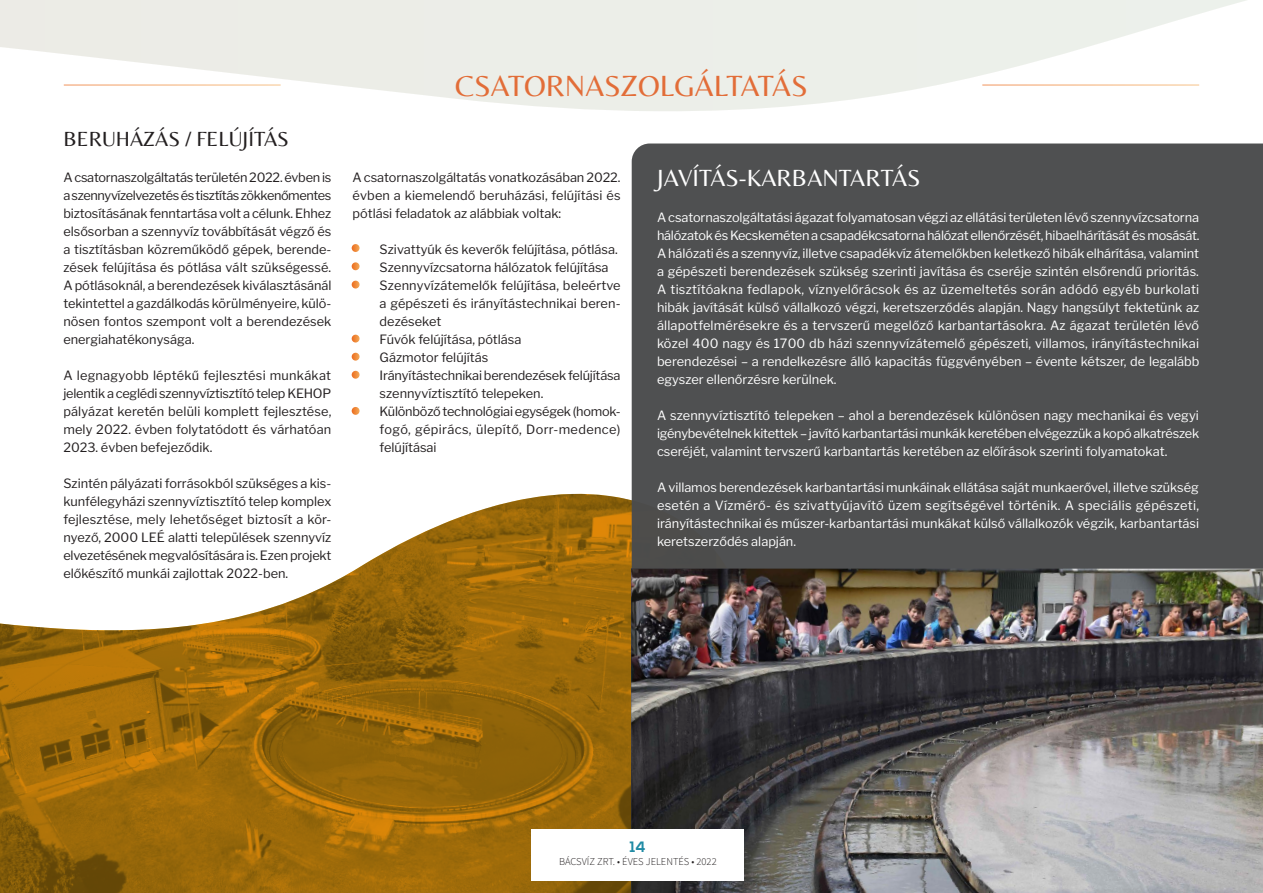
<style>
.page{position:relative;width:1263px;height:893px;background:#fff}
.page>*{position:absolute;margin:0;border:0;box-sizing:border-box;transform-origin:0 0}
.t1{font:30px "Belleza";color:#f26428}
.t2{font:24px "Belleza";color:#fff}
.t3{font:21px "Belleza";color:#231f20}
.t4{font:700 15px "Nexa";color:#208ba5}
.t5{font:12.75px/18px "Libre Franklin";color:#231f20;text-align:justify}
.t6{font:12.75px/18px "Libre Franklin";color:#fff;text-align:justify}
.t7{font:300 10.5px "Source Sans Pro";color:#231f20}
.s1{font-family:"Open Sans";font-size:15px}
</style>
<div class="page">
<img style="left:0;top:494px;width:632px;height:399px">
<svg style="left:0;top:0;width:1246px;height:111px;fill:#ecefe9"></svg>
<svg style="left:352px;top:244px;width:8px;height:8px"></svg>
<svg style="left:352px;top:262px;width:8px;height:8px"></svg>
<svg style="left:352px;top:281px;width:8px;height:8px"></svg>
<svg style="left:352px;top:335px;width:8px;height:8px"></svg>
<svg style="left:352px;top:353px;width:8px;height:8px"></svg>
<svg style="left:352px;top:371px;width:8px;height:8px"></svg>
<svg style="left:352px;top:407px;width:8px;height:8px"></svg>
<div style="left:632px;top:144px;width:631px;height:425px;background:#4f5051"></div>
<img style="left:631px;top:569px;width:632px;height:324px">
<div style="left:531px;top:829px;width:213px;height:51px;background:#fff"></div>
<p class="t3" style="left:63px;top:121px;width:227px">BERUHÁZÁS / FELÚJÍTÁS</p>
<p class="t5" style="left:63px;top:168px;width:270px">A csatornaszolgáltatás területén 2022. évben is a szennyvízelvezetés és tisztítás zökkenőmentes biztosításának fenntartása volt a célunk. Ehhez elsősorban a szennyvíz továbbítását végző és a tisztításban közreműködő gépek, berende&shy;zések felújítása és pótlása vált szükségessé.<br>A pótlásoknál, a berendezések kiválasztásánál tekintettel a gazdálkodás körülményeire, külö&shy;nösen fontos szempont volt a berendezések energiahatékonysága.</p>
<p class="t5" style="left:63px;top:366px;width:269px">A legnagyobb léptékű fejlesztési munkákat jelentik a ceglédi szennyvíztisztító telep KEHOP pályázat keretén belüli komplett fejlesztése, mely 2022. évben folytatódott és várhatóan 2023. évben befejeződik.</p>
<p class="t5" style="left:63px;top:474px;width:270px">Szintén pályázati forrásokból szükséges a kis&shy;kunfélegyházi szennyvíztisztító telep komplex fejlesztése, mely lehetőséget biztosít a kör&shy;nyező, 2000 LEÉ alatti települések szennyvíz elvezetésének megvalósítására is. Ezen projekt előkészítő munkái zajlottak 2022-ben.</p>
<p class="t1" style="left:455px;top:61px;width:354px">CSATORNASZOLGÁLTATÁS</p>
<p class="t5" style="left:353px;top:168px;width:269px">A csatornaszolgáltatás vonatkozásában 2022. évben a kiemelendő beruházási, felújítási és pótlási feladatok az alábbiak voltak:</p>
<p class="t5" style="left:353px;top:240px;width:267px"><span class="s1">•</span> Szivattyúk és keverők felújítása, pótlása.</p>
<p class="t5" style="left:353px;top:258px;width:257px"><span class="s1">•</span> Szennyvízcsatorna hálózatok felújítása</p>
<p class="t5" style="left:380px;top:276px;width:243px;text-indent:-27px"><span class="s1">•</span> Szennyvízátemelők felújítása, beleértve a gépészeti és irányítástechnikai beren&shy;dezéseket</p>
<p class="t5" style="left:353px;top:330px;width:170px"><span class="s1">•</span> Fúvók felújítása, pótlása</p>
<p class="t5" style="left:353px;top:348px;width:137px"><span class="s1">•</span> Gázmotor felújítás</p>
<p class="t5" style="left:380px;top:366px;width:242px;text-indent:-27px"><span class="s1">•</span> Irányítástechnikai berendezések felújítása szennyvíztisztító telepeken.</p>
<p class="t5" style="left:380px;top:402px;width:243px;text-indent:-27px"><span class="s1">•</span> Különböző technológiai egységek (homok&shy;fogó, gépirács, ülepítő, Dorr-medence) felújításai</p>
<p class="t2" style="left:657px;top:158px;width:265px">JAVÍTÁS-KARBANTARTÁS</p>
<p class="t6" style="left:657px;top:209px;width:544px">A csatornaszolgáltatási ágazat folyamatosan végzi az ellátási területen lévő szennyvízcsatorna hálózatok és Kecskeméten a csapadékcsatorna hálózat ellenőrzését, hibaelhárítását és mosását.<br>A hálózati és a szennyvíz, illetve csapadékvíz átemelőkben keletkező hibák elhárítása, valamint a gépészeti berendezések szükség szerinti javítása és cseréje szintén elsőrendű prioritás.<br>A tisztítóakna fedlapok, víznyelőrácsok és az üzemeltetés során adódó egyéb burkolati hibák javítását külső vállalkozó végzi, keretszerződés alapján. Nagy hangsúlyt fektetünk az állapotfelmérésekre és a tervszerű megelőző karbantartásokra. Az ágazat területén lévő közel 400 nagy és 1700 db házi szennyvízátemelő gépészeti, villamos, irányítástechnikai berendezései – a rendelkezésre álló kapacitás függvényében – évente kétszer, de legalább egyszer ellenőrzésre kerülnek.</p>
<p class="t6" style="left:657px;top:407px;width:544px">A szennyvíztisztító telepeken – ahol a berendezések különösen nagy mechanikai és vegyi igénybevételnek kitettek – javító karbantartási munkák keretében elvégezzük a kopó alkatrészek cseréjét, valamint tervszerű karbantartás keretében az előírások szerinti folyamatokat.</p>
<p class="t6" style="left:657px;top:479px;width:544px">A villamos berendezések karbantartási munkáinak ellátása saját munkaerővel, illetve szükség esetén a Vízmérő- és szivattyújavító üzem segítségével történik. A speciális gépészeti, irányítástechnikai és műszer-karbantartási munkákat külső vállalkozók végzik, karbantartási keretszerződés alapján.</p>
<p class="t4" style="left:630px;top:838px;width:17px">14</p>
<p class="t7" style="left:559px;top:855px;width:159px">BÁCSVÍZ ZRT. • ÉVES JELENTÉS • 2022</p>
</div>
